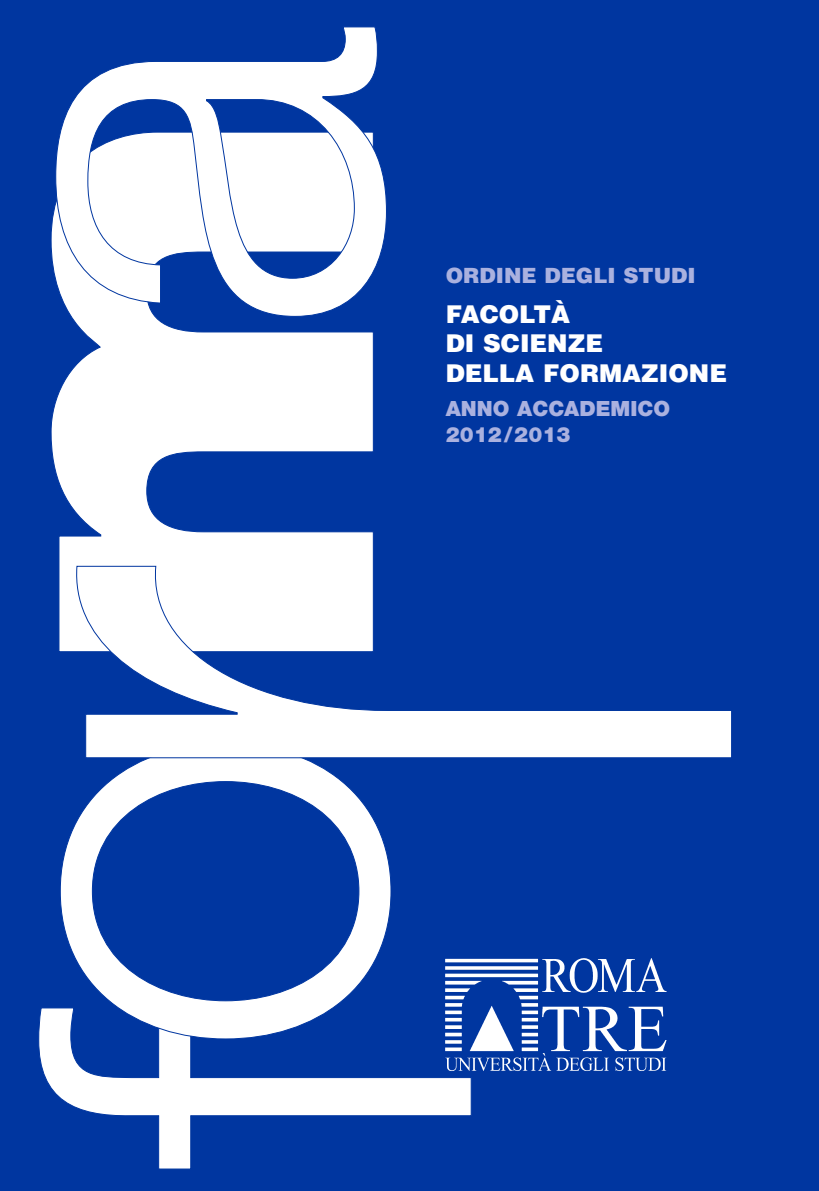
<style>
.page{position:relative;width:819px;height:1191px;background:#0036a0}
.page>*{position:absolute;margin:0;border:0;box-sizing:border-box;transform-origin:0 0}
.t1{font:900 24.5px/29.4px "Helvetica";color:#fff}
.t2{font:900 21px/25.2px "Helvetica Neue";color:#aab1df}
.t3{font:900 21px "Helvetica";color:#aab1df}
</style>
<div class="page">
<svg style="left:39px;top:1008px;width:433px;height:161px"></svg>
<svg style="left:60px;top:758px;width:331px;height:281px"></svg>
<svg style="left:51px;top:206px;width:323px;height:446px"></svg>
<svg style="left:55px;top:27px;width:332px;height:290px"></svg>
<svg style="left:72px;top:565px;width:660px;height:193px"></svg>
<img style="left:442px;top:958px;width:225px;height:116px">
<p class="t3" style="left:445px;top:261px;width:251px">ORDINE DEGLI STUDI</p>
<p class="t1" style="left:445px;top:299px;width:283px">FACOLTÀ<br>DI SCIENZE<br>DELLA FORMAZIONE</p>
<p class="t2" style="left:445px;top:396px;width:226px">ANNO ACCADEMICO<br>2012/2013</p>
</div>
